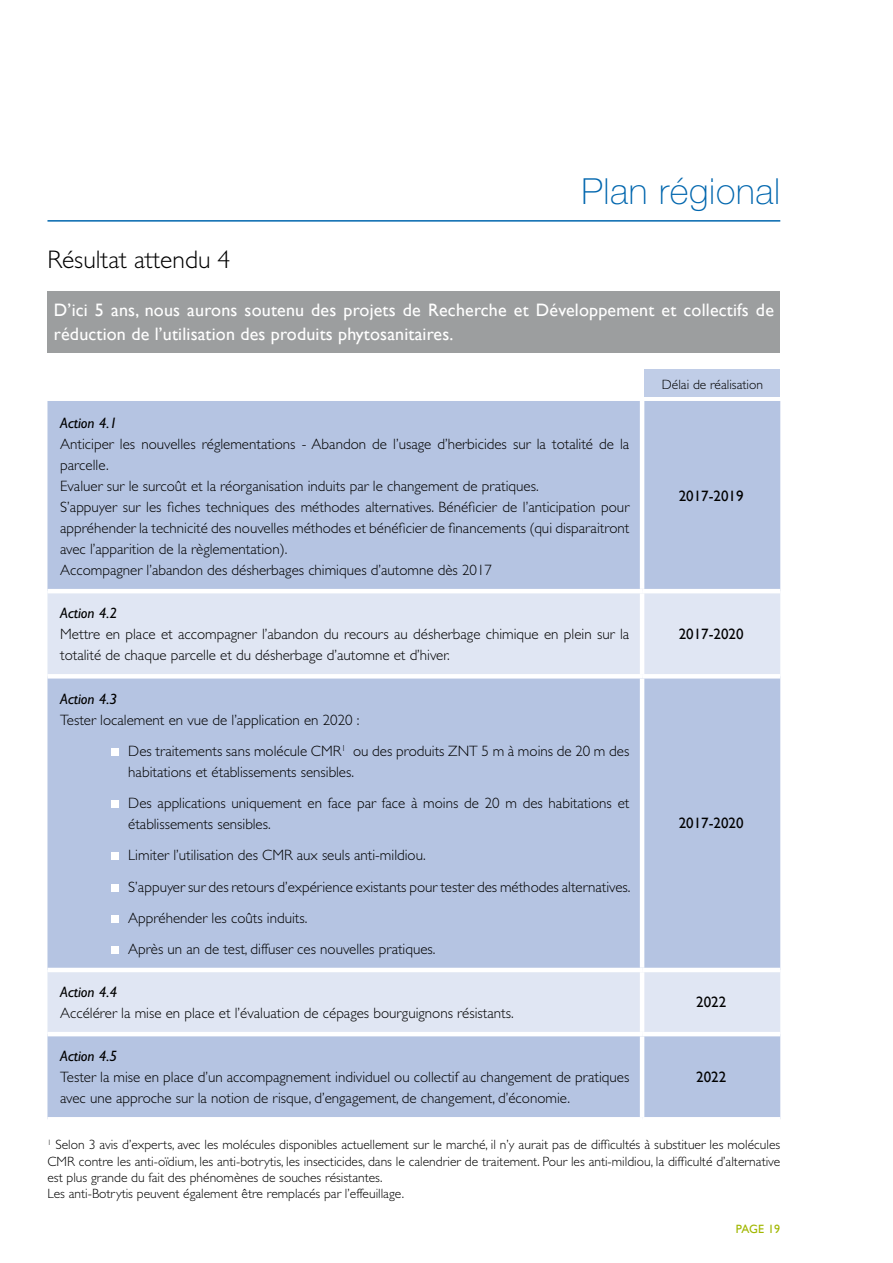
<style>
.page{position:relative;width:893px;height:1263px;background:#fff}
.page>*{position:absolute;margin:0;border:0;box-sizing:border-box;transform-origin:0 0}
.t1{font:100 36px "Helvetica Neue";letter-spacing:.02em;color:#0066ae}
.t2{font:300 25.5px "Gill Sans";color:#000}
.t3{font:18px/24px "Gill Sans";letter-spacing:.01em;color:#fff}
.t4{font:300 15px/21px "Gill Sans";color:#000}
.t5{font:italic 15px "Gill Sans";color:#000}
.t6{font:15px "Gill Sans";color:#000}
.t7{font:300 13.5px/16.2px "Gill Sans";color:#000}
.t8{font:12px "Gill Sans";color:#a1b700}
</style>
<div class="page">
<hr style="left:47px;top:220px;width:733px;height:2px;background:#0066ae">
<div style="left:47px;top:401px;width:733px;height:716px;background:#b5c4e2"></div>
<svg style="left:47px;top:593px;width:733px;height:439px;background:#c3cfe7"></svg>
<hr style="left:640px;top:401px;width:4px;height:188px;background:#fff">
<hr style="left:47px;top:589px;width:595px;height:4px;background:#fff">
<hr style="left:642px;top:589px;width:138px;height:4px;background:#fff">
<hr style="left:640px;top:593px;width:4px;height:81px;background:#fff">
<hr style="left:47px;top:674px;width:595px;height:4px;background:#fff">
<hr style="left:642px;top:674px;width:138px;height:4px;background:#fff">
<hr style="left:640px;top:678px;width:4px;height:290px;background:#fff">
<hr style="left:47px;top:968px;width:595px;height:4px;background:#fff">
<hr style="left:642px;top:968px;width:138px;height:4px;background:#fff">
<hr style="left:640px;top:972px;width:4px;height:60px;background:#fff">
<hr style="left:47px;top:1032px;width:595px;height:4px;background:#fff">
<hr style="left:642px;top:1032px;width:138px;height:4px;background:#fff">
<hr style="left:640px;top:1036px;width:4px;height:81px;background:#fff">
<div style="left:111px;top:748px;width:8px;height:8px;background:#fff"></div>
<div style="left:111px;top:800px;width:8px;height:8px;background:#fff"></div>
<div style="left:111px;top:853px;width:8px;height:7px;background:#fff"></div>
<div style="left:111px;top:884px;width:8px;height:7px;background:#fff"></div>
<div style="left:111px;top:915px;width:8px;height:8px;background:#fff"></div>
<div style="left:111px;top:946px;width:8px;height:8px;background:#fff"></div>
<div style="left:645px;top:370px;width:135px;height:27px;background:#c0cde7"></div>
<div style="left:47px;top:291px;width:733px;height:62px;background:#9c9e9f"></div>
<h2 class="t2" style="left:47px;top:245px;width:184px">Résultat attendu 4</h2>
<h1 class="t1" style="left:581px;top:171px;width:200px">Plan régional</h1>
<p class="t3" style="left:54px;top:298px;width:722px">D’ici 5 ans, nous aurons soutenu des projets de Recherche et Développement et collectifs de réduction de l’utilisation des produits phytosanitaires.</p>
<p class="t5" style="left:60px;top:414px;width:59px">Action 4.1</p>
<p class="t4" style="left:60px;top:434px;width:571px">Anticiper les nouvelles réglementations - Abandon de l’usage d’herbicides sur la totalité de la parcelle.<br>Evaluer sur le surcoût et la réorganisation induits par le changement de pratiques.<br>S’appuyer sur les fiches techniques des méthodes alternatives. Bénéficier de l’anticipation pour appréhender la technicité des nouvelles méthodes et bénéficier de financements (qui disparaitront avec l’apparition de la règlementation).<br>Accompagner l’abandon des désherbages chimiques d’automne dès 2017</p>
<p class="t7" style="left:662px;top:376px;width:103px">Délai de réalisation</p>
<p class="t6" style="left:679px;top:487px;width:66px">2017-2019</p>
<p class="t5" style="left:60px;top:605px;width:59px">Action 4.2</p>
<p class="t4" style="left:60px;top:624px;width:570px">Mettre en place et accompagner l’abandon du recours au désherbage chimique en plein sur la totalité de chaque parcelle et du désherbage d’automne et d’hiver.</p>
<p class="t6" style="left:679px;top:625px;width:66px">2017-2020</p>
<p class="t5" style="left:60px;top:690px;width:59px">Action 4.3</p>
<p class="t4" style="left:128px;top:704px;width:503px;line-height:31.2px;text-indent:-68px">Tester localement en vue de l’application en 2020 :<br>Des traitements sans molécule CMR<sup>1</sup> ou des produits ZNT 5 m à moins de 20 m des</p>
<p class="t4" style="left:128px;top:756px;width:503px;line-height:31.2px">habitations et établissements sensibles.<br>Des applications uniquement en face par face à moins de 20 m des habitations et</p>
<p class="t4" style="left:128px;top:808px;width:504px;line-height:31.2px">établissements sensibles.<br>Limiter l’utilisation des CMR aux seuls anti-mildiou.<br>S’appuyer sur des retours d’expérience existants pour tester des méthodes alternatives.<br>Appréhender les coûts induits.<br>Après un an de test, diffuser ces nouvelles pratiques.</p>
<p class="t6" style="left:679px;top:814px;width:66px">2017-2020</p>
<p class="t5" style="left:60px;top:983px;width:59px">Action 4.4</p>
<p class="t4" style="left:60px;top:1003px;width:455px">Accélérer la mise en place et l’évaluation de cépages bourguignons résistants.</p>
<p class="t6" style="left:696px;top:993px;width:31px">2022</p>
<p class="t5" style="left:60px;top:1048px;width:59px">Action 4.5</p>
<p class="t4" style="left:60px;top:1067px;width:571px">Tester la mise en place d’un accompagnement individuel ou collectif au changement de pratiques avec une approche sur la notion de risque, d’engagement, de changement, d’économie.</p>
<p class="t6" style="left:696px;top:1068px;width:31px">2022</p>
<p class="t7" style="left:47px;top:1137px;width:734px"><sup>1</sup> Selon 3 avis d’experts, avec les molécules disponibles actuellement sur le marché, il n’y aurait pas de difficultés à substituer les molécules CMR contre les anti-oïdium, les anti-botrytis, les insecticides, dans le calendrier de traitement. Pour les anti-mildiou, la difficulté d’alternative est plus grande du fait des phénomènes de souches résistantes.<br>Les anti-Botrytis peuvent également être remplacés par l’effeuillage.</p>
<p class="t8" style="left:736px;top:1222px;width:46px">PAGE 19</p>
</div>
